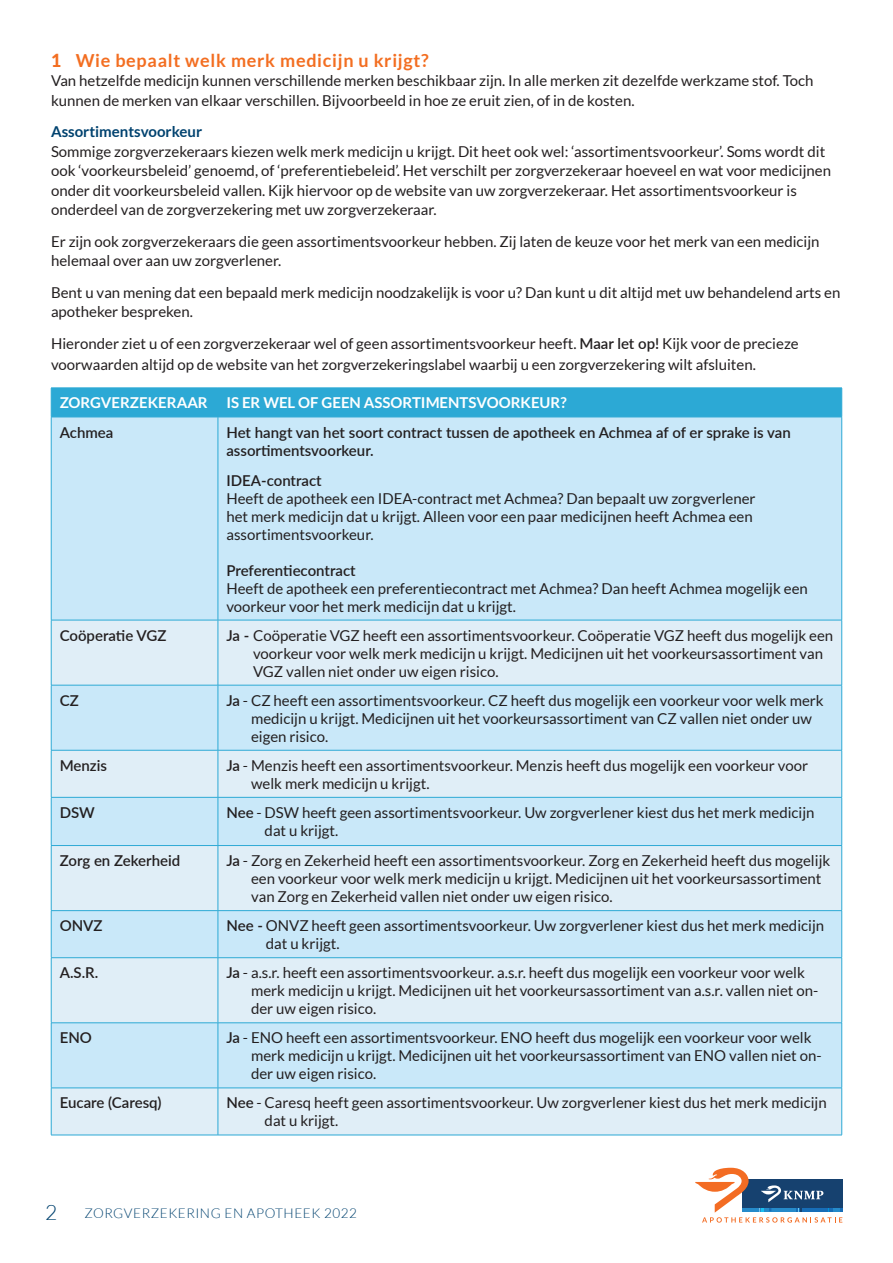
<style>
.page{position:relative;width:893px;height:1263px;background:#fff}
.page>*{position:absolute;margin:0;border:0;box-sizing:border-box;transform-origin:0 0}
.t1{font:300 21px "Lato";color:#00426f}
.No_Spacing{font:700 18px "Lato";letter-spacing:.04em;color:#f36e21}
.No_Spacing-2{font:15px/18px "Lato";color:#231f20}
.No_Spacing-3{font:600 15px/18px "Lato";color:#231f20}
.No_Spacing-4{font:700 15px "Lato";color:#fff}
.t2{font:300 13.5px "Lato";letter-spacing:.04em;color:#00426f}
.s1{font-weight:800}
.s2{font-weight:700;color:#00426f}
.s3{font-weight:600}
</style>
<div class="page">
<svg style="left:695px;top:1168px;width:147px;height:54px"></svg>
<div style="left:52px;top:418px;width:789px;height:202px;background:#c9e8f9"></div>
<svg style="left:52px;top:621px;width:789px;height:514px;background:#d4eaf7"></svg>
<div style="left:51px;top:388px;width:791px;height:29px;background:#2ca9d5"></div>
<hr style="left:218px;top:620px;width:1px;height:65px;background:#2ca9d5">
<hr style="left:218px;top:750px;width:1px;height:47px;background:#2ca9d5">
<hr style="left:51px;top:620px;width:1px;height:65px;background:#2ca9d5">
<hr style="left:841px;top:620px;width:1px;height:65px;background:#2ca9d5">
<hr style="left:51px;top:750px;width:1px;height:47px;background:#2ca9d5">
<hr style="left:841px;top:750px;width:1px;height:47px;background:#2ca9d5">
<hr style="left:51px;top:846px;width:1px;height:64px;background:#2ca9d5">
<hr style="left:218px;top:846px;width:1px;height:64px;background:#2ca9d5">
<hr style="left:841px;top:846px;width:1px;height:64px;background:#2ca9d5">
<hr style="left:51px;top:958px;width:1px;height:64px;background:#2ca9d5">
<hr style="left:218px;top:958px;width:1px;height:64px;background:#2ca9d5">
<hr style="left:841px;top:958px;width:1px;height:64px;background:#2ca9d5">
<hr style="left:51px;top:797px;width:1px;height:48px;background:#2ca9d5">
<hr style="left:51px;top:797px;width:167px;height:1px;background:#2ca9d5">
<hr style="left:218px;top:797px;width:624px;height:1px;background:#2ca9d5">
<hr style="left:218px;top:797px;width:1px;height:48px;background:#2ca9d5">
<hr style="left:841px;top:797px;width:1px;height:48px;background:#2ca9d5">
<hr style="left:51px;top:845px;width:167px;height:1px;background:#2ca9d5">
<hr style="left:218px;top:845px;width:624px;height:1px;background:#2ca9d5">
<hr style="left:51px;top:910px;width:167px;height:1px;background:#2ca9d5">
<hr style="left:51px;top:911px;width:1px;height:46px;background:#2ca9d5">
<hr style="left:51px;top:957px;width:167px;height:1px;background:#2ca9d5">
<hr style="left:218px;top:910px;width:624px;height:1px;background:#2ca9d5">
<hr style="left:218px;top:911px;width:1px;height:46px;background:#2ca9d5">
<hr style="left:841px;top:911px;width:1px;height:46px;background:#2ca9d5">
<hr style="left:218px;top:957px;width:624px;height:1px;background:#2ca9d5">
<hr style="left:51px;top:685px;width:167px;height:1px;background:#2ca9d5">
<hr style="left:51px;top:685px;width:1px;height:65px;background:#2ca9d5">
<hr style="left:51px;top:750px;width:167px;height:1px;background:#2ca9d5">
<hr style="left:218px;top:685px;width:624px;height:1px;background:#2ca9d5">
<hr style="left:218px;top:685px;width:1px;height:65px;background:#2ca9d5">
<hr style="left:841px;top:685px;width:1px;height:65px;background:#2ca9d5">
<hr style="left:218px;top:750px;width:624px;height:1px;background:#2ca9d5">
<hr style="left:51px;top:417px;width:167px;height:1px;background:#2ca9d5">
<hr style="left:51px;top:417px;width:1px;height:203px;background:#2ca9d5">
<hr style="left:51px;top:620px;width:167px;height:1px;background:#2ca9d5">
<hr style="left:218px;top:417px;width:624px;height:1px;background:#2ca9d5">
<hr style="left:218px;top:417px;width:1px;height:203px;background:#2ca9d5">
<hr style="left:841px;top:417px;width:1px;height:203px;background:#2ca9d5">
<hr style="left:218px;top:620px;width:624px;height:1px;background:#2ca9d5">
<hr style="left:51px;top:1022px;width:167px;height:1px;background:#2ca9d5">
<hr style="left:51px;top:1023px;width:1px;height:65px;background:#2ca9d5">
<hr style="left:218px;top:1022px;width:624px;height:1px;background:#2ca9d5">
<hr style="left:218px;top:1023px;width:1px;height:65px;background:#2ca9d5">
<hr style="left:841px;top:1023px;width:1px;height:65px;background:#2ca9d5">
<hr style="left:51px;top:1088px;width:167px;height:1px;background:#2ca9d5">
<hr style="left:51px;top:1088px;width:1px;height:47px;background:#2ca9d5">
<hr style="left:51px;top:1135px;width:167px;height:1px;background:#2ca9d5">
<hr style="left:218px;top:1088px;width:624px;height:1px;background:#2ca9d5">
<hr style="left:218px;top:1088px;width:1px;height:47px;background:#2ca9d5">
<hr style="left:841px;top:1088px;width:1px;height:47px;background:#2ca9d5">
<hr style="left:218px;top:1135px;width:624px;height:1px;background:#2ca9d5">
<p class="No_Spacing" style="left:51px;top:50px;width:379px"><span class="s1">1</span> Wie bepaalt welk merk medicijn u krijgt?</p>
<p class="No_Spacing-2" style="left:51px;top:71px;width:764px;line-height:19.5px">Van hetzelfde medicijn kunnen verschillende merken beschikbaar zijn. In alle merken zit dezelfde werkzame stof. Toch kunnen de merken van elkaar verschillen. Bijvoorbeeld in hoe ze eruit zien, of in de kosten.</p>
<p class="No_Spacing-2" style="left:51px;top:122px;width:782px;line-height:19.5px"><span class="s2">Assortimentsvoorkeur<br></span>Sommige zorgverzekeraars kiezen welk merk medicijn u krijgt. Dit heet ook wel: ‘assortimentsvoorkeur’. Soms wordt dit ook ‘voorkeursbeleid’ genoemd, of ‘preferentiebeleid’. Het verschilt per zorgverzekeraar hoeveel en wat voor medicijnen onder dit voorkeursbeleid vallen. Kijk hiervoor op de website van uw zorgverzekeraar. Het assortimentsvoorkeur is onderdeel van de zorgverzekering met uw zorgverzekeraar.</p>
<p class="No_Spacing-2" style="left:51px;top:231px;width:770px;line-height:19.5px">Er zijn ook zorgverzekeraars die geen assortimentsvoorkeur hebben. Zij laten de keuze voor het merk van een medicijn helemaal over aan uw zorgverlener.</p>
<p class="No_Spacing-2" style="left:51px;top:282px;width:791px;line-height:19.5px">Bent u van mening dat een bepaald merk medicijn noodzakelijk is voor u? Dan kunt u dit altijd met uw behandelend arts en apotheker bespreken.</p>
<p class="No_Spacing-2" style="left:51px;top:333px;width:749px;line-height:21px">Hieronder ziet u of een zorgverzekeraar wel of geen assortimentsvoorkeur heeft. <span class="s3">Maar let op!</span> Kijk voor de precieze voorwaarden altijd op de website van het zorgverzekeringslabel waarbij u een zorgverzekering wilt afsluiten.</p>
<p class="No_Spacing-4" style="left:60px;top:394px;width:150px">ZORGVERZEKERAAR</p>
<p class="No_Spacing-4" style="left:226px;top:394px;width:342px">IS ER WEL OF GEEN ASSORTIMENTSVOORKEUR?</p>
<p class="No_Spacing-3" style="left:60px;top:422px;width:55px">Achmea</p>
<p class="No_Spacing-3" style="left:226px;top:422px;width:566px">Het hangt van het soort contract tussen de apotheek en Achmea af of er sprake is van assortimentsvoorkeur.</p>
<p class="No_Spacing-2" style="left:226px;top:471px;width:531px"><span class="s3">IDEA-contract<br></span>Heeft de apotheek een IDEA-contract met Achmea? Dan bepaalt uw zorgverlener het merk medicijn dat u krijgt. Alleen voor een paar medicijnen heeft Achmea een assortimentsvoorkeur.</p>
<p class="No_Spacing-2" style="left:226px;top:561px;width:583px"><span class="s3">Preferentiecontract<br></span>Heeft de apotheek een preferentiecontract met Achmea? Dan heeft Achmea mogelijk een voorkeur voor het merk medicijn dat u krijgt.</p>
<p class="No_Spacing-3" style="left:60px;top:625px;width:108px">Coöperatie VGZ</p>
<p class="No_Spacing-2" style="left:253px;top:626px;width:582px;text-indent:-27px"><span class="s3">Ja -</span> Coöperatie VGZ heeft een assortimentsvoorkeur. Coöperatie VGZ heeft dus mogelijk een voorkeur voor welk merk medicijn u krijgt. Medicijnen uit het voorkeursassortiment van<br>VGZ vallen niet onder uw eigen risico.</p>
<p class="No_Spacing-3" style="left:60px;top:691px;width:21px">CZ</p>
<p class="No_Spacing-2" style="left:251px;top:691px;width:574px;text-indent:-25px"><span class="s3">Ja</span> - CZ heeft een assortimentsvoorkeur. CZ heeft dus mogelijk een voorkeur voor welk merk medicijn u krijgt. Medicijnen uit het voorkeursassortiment van CZ vallen niet onder uw eigen risico.</p>
<p class="No_Spacing-3" style="left:60px;top:756px;width:49px">Menzis</p>
<p class="No_Spacing-2" style="left:251px;top:756px;width:559px;text-indent:-25px"><span class="s3">Ja</span> - Menzis heeft een assortimentsvoorkeur. Menzis heeft dus mogelijk een voorkeur voor welk merk medicijn u krijgt.</p>
<p class="No_Spacing-3" style="left:60px;top:803px;width:37px">DSW</p>
<p class="No_Spacing-2" style="left:265px;top:803px;width:551px;text-indent:-38px"><span class="s3">Nee</span> - DSW heeft geen assortimentsvoorkeur. Uw zorgverlener kiest dus het merk medicijn dat u krijgt.</p>
<p class="No_Spacing-3" style="left:60px;top:851px;width:122px">Zorg en Zekerheid</p>
<p class="No_Spacing-2" style="left:251px;top:851px;width:581px;text-indent:-25px"><span class="s3">Ja</span> - Zorg en Zekerheid heeft een assortimentsvoorkeur. Zorg en Zekerheid heeft dus mogelijk een voorkeur voor welk merk medicijn u krijgt. Medicijnen uit het voorkeursassortiment van Zorg en Zekerheid vallen niet onder uw eigen risico.</p>
<p class="No_Spacing-3" style="left:60px;top:916px;width:44px">ONVZ</p>
<p class="No_Spacing-2" style="left:266px;top:917px;width:560px;text-indent:-39px"><span class="s3">Nee -</span> ONVZ heeft geen assortimentsvoorkeur. Uw zorgverlener kiest dus het merk medicijn dat u krijgt.</p>
<p class="No_Spacing-3" style="left:60px;top:963px;width:40px">A.S.R.</p>
<p class="No_Spacing-2" style="left:251px;top:964px;width:569px;text-indent:-25px"><span class="s3">Ja</span> - a.s.r. heeft een assortimentsvoorkeur. a.s.r. heeft dus mogelijk een voorkeur voor welk merk medicijn u krijgt. Medicijnen uit het voorkeursassortiment van a.s.r. vallen niet on&shy;der uw eigen risico.</p>
<p class="No_Spacing-3" style="left:60px;top:1028px;width:34px">ENO</p>
<p class="No_Spacing-2" style="left:251px;top:1029px;width:572px;text-indent:-25px"><span class="s3">Ja</span> - ENO heeft een assortimentsvoorkeur. ENO heeft dus mogelijk een voorkeur voor welk merk medicijn u krijgt. Medicijnen uit het voorkeursassortiment van ENO vallen niet on&shy;der uw eigen risico.</p>
<p class="No_Spacing-3" style="left:60px;top:1093px;width:103px">Eucare (Caresq)</p>
<p class="No_Spacing-2" style="left:265px;top:1094px;width:564px;text-indent:-38px"><span class="s3">Nee</span> - Caresq heeft geen assortimentsvoorkeur. Uw zorgverlener kiest dus het merk medicijn dat u krijgt.</p>
<h1 class="t1" style="left:45px;top:1201px;width:14px">2</h1>
<p class="t2" style="left:85px;top:1206px;width:274px">ZORGVERZEKERING EN APOTHEEK 2022</p>
</div>
